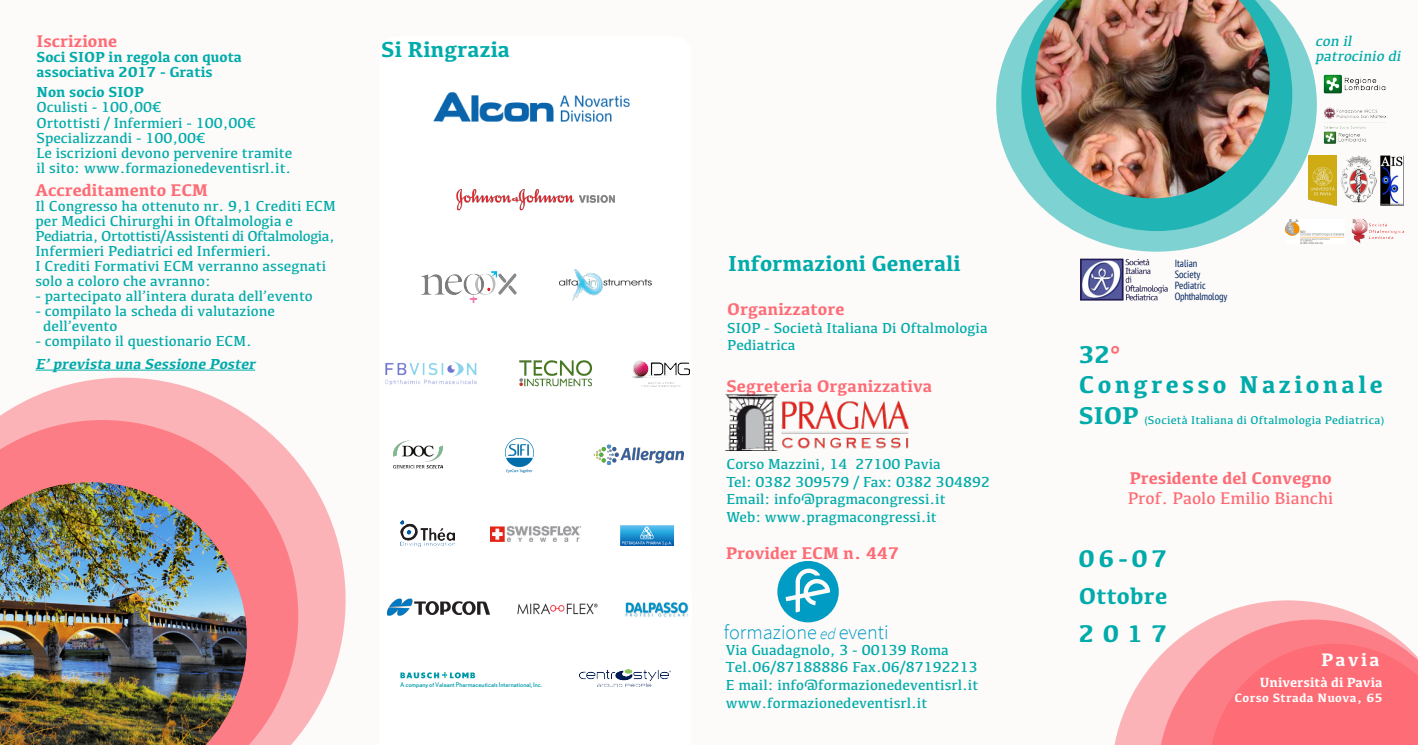
<style>
.page{position:relative;width:1418px;height:745px;background:#fff}
.page>*{position:absolute;margin:0;border:0;box-sizing:border-box;transform-origin:0 0}
.t1{font:700 25.12px/30.1px "Kefa";letter-spacing:.13em;color:#01abab}
.t2{font:700 25px "Kefa";letter-spacing:.345em;color:#01abab}
.t3{font:700 23.75px "Kefa";letter-spacing:.015em;color:#01abab}
.t4{font:700 22.5px "Kefa";color:#01abab}
.t5{font:300 20.25px "Source Sans Pro";color:#009cc4}
.t6{font:700 18.75px "Kefa";letter-spacing:.13em;color:#fff}
.t7{font:700 17.5px "Kefa";color:#fe6c76}
.t8{font:17.5px "Kefa";color:#fe6c76}
.t9{font:15px/15px "Kefa";color:#01abab}
.t10{font:15px/15px "Kefa";letter-spacing:-.03em;color:#01abab}
.t11{font:700 15px "Kefa";color:#01abab}
.t12{font:italic 700 15px "Kefa";color:#01abab}
.t13{font:italic 15px "Kefa";color:#01abab}
.t14{font:700 13.75px "Kefa";color:#fff}
.t15{font:700 12.5px "Kefa";letter-spacing:.03em;color:#fff}
.t16{font:11.75px "Kefa";letter-spacing:.02em;color:#01abab}
.t17{font:condensed 10.38px "PT Sans";color:#00225e}
.t18{font:condensed 10.38px "PT Sans";letter-spacing:-.025em;color:#00225e}
.t19{font:6.5px "Nobel BL";color:#0099a9}
.s1{font-style:italic;font-size:15.75px}
.s2{color:#fe6c76}
.s3{font-size:10px}
</style>
<div class="page">
<div style="left:0;top:0;width:1417px;height:744px;background:#fcfbf9"></div>
<svg style="left:1114px;top:600px;width:253px;height:144px"></svg>
<svg style="left:1157px;top:619px;width:260px;height:125px;background:#fd838b"></svg>
<svg style="left:996px;top:26px;width:320px;height:225px"></svg>
<img style="left:1080px;top:258px;width:88px;height:43px">
<svg style="left:1021px;top:0;width:271px;height:231px"></svg>
<img style="left:1035px;top:0;width:234px;height:198px">
<svg style="left:32px;top:369px;width:314px;height:336px"></svg>
<svg style="left:0;top:398px;width:319px;height:346px;background:#fca9ae"></svg>
<svg style="left:0;top:464px;width:263px;height:280px;background:#fc818a"></svg>
<img style="left:0;top:481px;width:247px;height:263px">
<img style="left:725px;top:394px;width:183px;height:55px">
<svg style="left:777px;top:560px;width:61px;height:62px"></svg>
<img style="left:1323px;top:74px;width:62px;height:20px">
<img style="left:1323px;top:107px;width:62px;height:37px">
<img style="left:1308px;top:156px;width:27px;height:49px">
<img style="left:1340px;top:156px;width:35px;height:47px">
<img style="left:1380px;top:156px;width:23px;height:49px">
<img style="left:1351px;top:219px;width:53px;height:24px">
<img style="left:1285px;top:219px;width:59px;height:24px">
<img style="left:433px;top:92px;width:197px;height:30px">
<img style="left:456px;top:189px;width:159px;height:22px">
<img style="left:620px;top:525px;width:53px;height:20px">
<img style="left:421px;top:271px;width:96px;height:31px">
<img style="left:559px;top:269px;width:92px;height:31px">
<img style="left:385px;top:361px;width:92px;height:24px">
<img style="left:519px;top:360px;width:73px;height:27px">
<img style="left:632px;top:360px;width:58px;height:26px">
<img style="left:394px;top:440px;width:48px;height:29px">
<img style="left:505px;top:438px;width:28px;height:34px">
<img style="left:401px;top:520px;width:53px;height:26px">
<img style="left:593px;top:444px;width:90px;height:21px">
<img style="left:490px;top:526px;width:91px;height:15px">
<img style="left:517px;top:603px;width:81px;height:12px">
<img style="left:625px;top:602px;width:64px;height:15px">
<img style="left:387px;top:598px;width:103px;height:18px">
<svg style="left:400px;top:672px;width:75px;height:6px"></svg>
<hr style="left:35px;top:369px;width:220px;height:1px;background:#01abab">
<img style="left:579px;top:669px;width:91px;height:17px">
<p class="t7" style="left:36px;top:30px;width:82px">Iscrizione</p>
<p class="t11" style="left:36px;top:47px;width:207px">Soci SIOP in regola con quota</p>
<p class="t11" style="left:36px;top:62px;width:178px">associativa 2017 - Gratis</p>
<p class="t11" style="left:36px;top:82px;width:109px">Non socio SIOP</p>
<p class="t9" style="left:36px;top:99px;width:126px">Oculisti - 100,00€</p>
<p class="t9" style="left:36px;top:114px;width:221px">Ortottisti / Infermieri - 100,00€</p>
<p class="t9" style="left:36px;top:129px;width:170px">Specializzandi - 100,00€</p>
<p class="t9" style="left:36px;top:144px;width:257px">Le iscrizioni devono pervenire tramite</p>
<p class="t9" style="left:36px;top:159px;width:256px">il sito: www.formazionedeventisrl.it.</p>
<p class="t7" style="left:35px;top:178px;width:174px">Accreditamento ECM</p>
<p class="t9" style="left:35px;top:198px;width:302px">Il Congresso ha ottenuto nr. 9,1 Crediti ECM per Medici Chirurghi in Oftalmologia e</p>
<p class="t10" style="left:35px;top:228px;width:301px">Pediatria, Ortottisti/Assistenti di Oftalmologia,<br>Infermieri Pediatrici ed Infermieri.</p>
<p class="t9" style="left:35px;top:258px;width:292px">I Crediti Formativi ECM verranno assegnati solo a coloro che avranno:</p>
<p class="t9" style="left:35px;top:288px;width:279px">- partecipato all’intera durata dell’evento</p>
<p class="t9" style="left:35px;top:303px;width:241px">- compilato la scheda di valutazione</p>
<p class="t9" style="left:43px;top:318px;width:76px">dell’evento</p>
<p class="t9" style="left:35px;top:333px;width:218px">- compilato il questionario ECM.</p>
<p class="t12" style="left:35px;top:353px;width:224px">E’prevista una Sessione Poster</p>
<p class="t13" style="left:1315px;top:32px;width:41px">con il</p>
<p class="t4" style="left:381px;top:34px;width:130px">Si Ringrazia</p>
<p class="t13" style="left:1315px;top:47px;width:90px">patrocinio di</p>
<p class="t19" style="left:400px;top:680px;width:143px">A company of Valeant Pharmaceuticals International, Inc.</p>
<p class="t4" style="left:728px;top:248px;width:234px">Informazioni Generali</p>
<p class="t7" style="left:727px;top:297px;width:119px">Organizzatore</p>
<p class="t9" style="left:727px;top:319px;width:262px">SIOP - Società Italiana Di Oftalmologia</p>
<p class="t9" style="left:727px;top:337px;width:70px">Pediatrica</p>
<p class="t7" style="left:726px;top:374px;width:207px">Segreteria Organizzativa</p>
<p class="t9" style="left:726px;top:456px;width:216px">Corso Mazzini, 14 27100 Pavia</p>
<p class="t9" style="left:726px;top:473px;width:265px">Tel: 0382 309579 / Fax: 0382 304892</p>
<p class="t9" style="left:726px;top:491px;width:220px">Email: info@pragmacongressi.it</p>
<p class="t9" style="left:726px;top:508px;width:212px">Web: www.pragmacongressi.it</p>
<p class="t7" style="left:725px;top:541px;width:175px">Provider ECM n. 447</p>
<h3 class="t5" style="left:723px;top:619px;width:166px">formazione <span class="s1">ed</span> eventi</h3>
<p class="t9" style="left:725px;top:641px;width:224px">Via Guadagnolo, 3 - 00139 Roma</p>
<p class="t9" style="left:725px;top:659px;width:253px">Tel.06/87188886 Fax.06/87192213</p>
<p class="t9" style="left:725px;top:676px;width:254px">E mail: info@formazionedeventisrl.it</p>
<p class="t9" style="left:725px;top:694px;width:203px">www.formazionedeventisrl.it</p>
<p class="t17" style="left:1174px;top:256px;width:24px">Italian</p>
<p class="t17" style="left:1174px;top:267px;width:27px">Society</p>
<p class="t17" style="left:1174px;top:279px;width:33px">Pediatric</p>
<p class="t18" style="left:1174px;top:290px;width:54px">Ophthalmology</p>
<p class="t1" style="left:1078px;top:338px;width:43px">32<span class="s2">°</span></p>
<p class="t1" style="left:1078px;top:368px;width:305px">Congresso Nazionale<br>SIOP</p>
<p class="t16" style="left:1144px;top:412px;width:240px"><span class="s3">(</span>Società Italiana di Oftalmologia Pediatrica<span class="s3">)</span></p>
<p class="t7" style="left:1129px;top:466px;width:204px">Presidente del Convegno</p>
<p class="t8" style="left:1127px;top:487px;width:207px">Prof. Paolo Emilio Bianchi</p>
<p class="t2" style="left:1078px;top:541px;width:90px">06-07</p>
<p class="t3" style="left:1078px;top:580px;width:90px">Ottobre</p>
<p class="t2" style="left:1078px;top:616px;width:90px">2017</p>
<p class="t6" style="left:1321px;top:647px;width:60px">Pavia</p>
<p class="t14" style="left:1259px;top:673px;width:124px">Università di Pavia</p>
<p class="t15" style="left:1234px;top:688px;width:150px">Corso Strada Nuova, 65</p>
</div>
